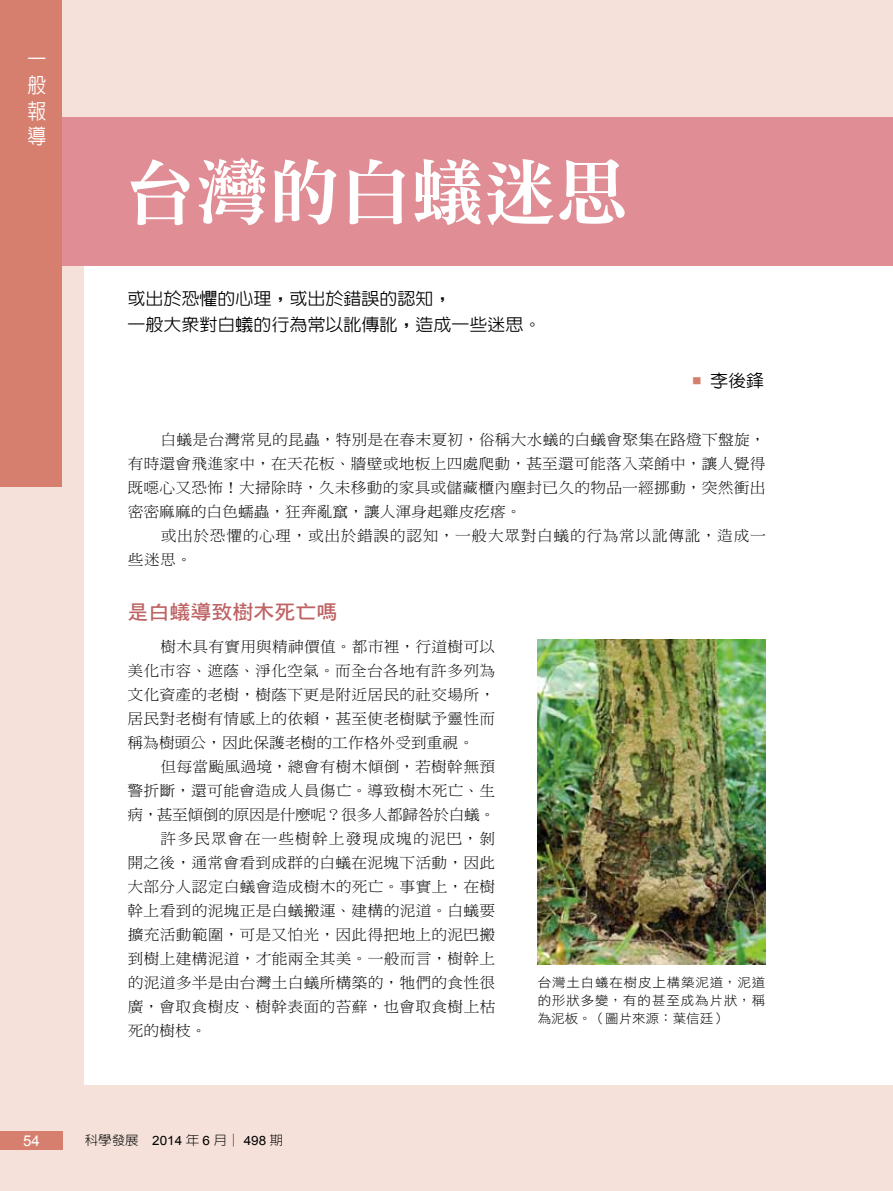
<style>
.page{position:relative;width:893px;height:1191px;background:#f5e1da}
.page>*{position:absolute;margin:0;border:0;box-sizing:border-box;transform-origin:0 0}
.t1{font:72px "DF Ming Std W9";color:#fff}
.t2{font:500 21px/25.7px "AR New Hei B5";color:#fff;text-align:justify;scale:.9 1}
.t3{font:19.95px "DF Hei Std W7";color:#be6364;scale:1.05 1}
.t4{font:500 17.1px/25.5px "AR New Hei B5";color:#000;scale:1.05 1}
.t5{font:15px/24px "DF Ming Std W3";letter-spacing:.015em;color:#000;text-align:justify;scale:1.05 1}
.t6{font:15px/24px "DF Ming Std W3";letter-spacing:.04em;color:#000;scale:1.05 1}
.t7{font:15px "DF Ming Std W3";letter-spacing:-.025em;color:#000;scale:1.05 1}
.t8{font:15px "DF Ming Std W3";letter-spacing:.07em;color:#000;scale:1.05 1}
.t9{font:15px "Arial";color:#fff}
.t10{font:12.9px/18px "DF Hei Std W3";letter-spacing:.06em;color:#000;text-align:justify;scale:1.05 1}
.t11{font:300 12.9px "AR New Hei B5";color:#000;scale:1.05 1}
.s1{font-weight:700}
.s2{font-family:"Arial";font-weight:400}
</style>
<div class="page">
<div style="left:85px;top:118px;width:808px;height:966px;background:#fff"></div>
<div style="left:0;top:1131px;width:62px;height:18px;background:#d77f6e"></div>
<div style="left:0;top:0;width:62px;height:487px;background:#d77f6e"></div>
<div style="left:62px;top:118px;width:831px;height:148px;background:#e08d95"></div>
<img style="left:538px;top:640px;width:227px;height:324px">
<h2 class="t2" style="left:28px;top:47px;width:22px">一般報導</h2>
<h1 class="t1" style="left:124px;top:153px;width:505px">台灣的白蟻迷思</h1>
<p class="t4" style="left:128px;top:286px;width:396px">或出於恐懼的心理<span class="s1">，</span>或出於錯誤的認知<span class="s1">，<br></span>一般大眾對白蟻的行為常以訛傳訛<span class="s1">，</span>造成一些迷思<span class="s1">。</span></p>
<p class="t4" style="left:693px;top:368px;width:70px"><sup>■</sup> 李後鋒</p>
<p class="t5" style="left:128px;top:427px;width:609px;text-indent:33px">白蟻是台灣常見的昆蟲，特別是在春末夏初，俗稱大水蟻的白蟻會聚集在路燈下盤旋，有時還會飛進家中，在天花板、牆壁或地板上四處爬動，甚至還可能落入菜餚中，讓人覺得既噁心又恐怖！大掃除時，久未移動的家具或儲藏櫃內塵封已久的物品一經挪動，突然衝出密密麻麻的白色蠕蟲，狂奔亂竄，讓人渾身起雞皮疙瘩。</p>
<p class="t6" style="left:128px;top:523px;width:609px;text-indent:33px">或出於恐懼的心理，或出於錯誤的認知，一般大眾對白蟻的行為常以訛傳訛，造成一些迷思。</p>
<h3 class="t3" style="left:128px;top:601px;width:201px">是白蟻導致樹木死亡嗎</h3>
<p class="t5" style="left:127px;top:634px;width:352px;text-indent:33px">樹木具有實用與精神價值。都市裡，行道樹可以美化市容、遮蔭、淨化空氣。而全台各地有許多列為文化資產的老樹，樹蔭下更是附近居民的社交場所，居民對老樹有情感上的依賴，甚至使老樹賦予靈性而稱為樹頭公，因此保護老樹的工作格外受到重視。</p>
<p class="t5" style="left:161px;top:754px;width:320px">但每當颱風過境，總會有樹木傾倒，若樹幹無預</p>
<p class="t5" style="left:127px;top:778px;width:352px">警折斷，還可能會造成人員傷亡。導致樹木死亡、生</p>
<p class="t7" style="left:128px;top:806px;width:352px">病，甚至傾倒的原因是什麼呢？很多人都歸咎於白蟻。</p>
<p class="t8" style="left:161px;top:830px;width:320px">許多民眾會在一些樹幹上發現成塊的泥巴，剝</p>
<p class="t5" style="left:128px;top:850px;width:352px">開之後，通常會看到成群的白蟻在泥塊下活動，因此</p>
<p class="t5" style="left:128px;top:874px;width:352px">大部分人認定白蟻會造成樹木的死亡。事實上，在樹</p>
<p class="t5" style="left:128px;top:898px;width:352px">幹上看到的泥塊正是白蟻搬運、建構的泥道。白蟻要</p>
<p class="t5" style="left:128px;top:922px;width:352px">擴充活動範圍，可是又怕光，因此得把地上的泥巴搬</p>
<p class="t5" style="left:128px;top:946px;width:352px">到樹上建構泥道，才能兩全其美。一般而言，樹幹上</p>
<p class="t5" style="left:128px;top:970px;width:352px">的泥道多半是由台灣土白蟻所構築的，牠們的食性很</p>
<p class="t5" style="left:128px;top:994px;width:352px">廣，會取食樹皮、樹幹表面的苔蘚，也會取食樹上枯</p>
<p class="t5" style="left:128px;top:1018px;width:77px">死的樹枝。</p>
<p class="t10" style="left:538px;top:973px;width:218px">台灣土白蟻在樹皮上構築泥道，泥道的形狀多變，有的甚至成為片狀，稱為泥板。（圖片來源：葉信廷）</p>
<p class="t9" style="left:23px;top:1131px;width:18px">54</p>
<p class="t11" style="left:85px;top:1133px;width:190px">科學發展 <span class="s2">2014</span> 年 <span class="s2">6</span> 月│ <span class="s2">498</span> 期</p>
</div>
